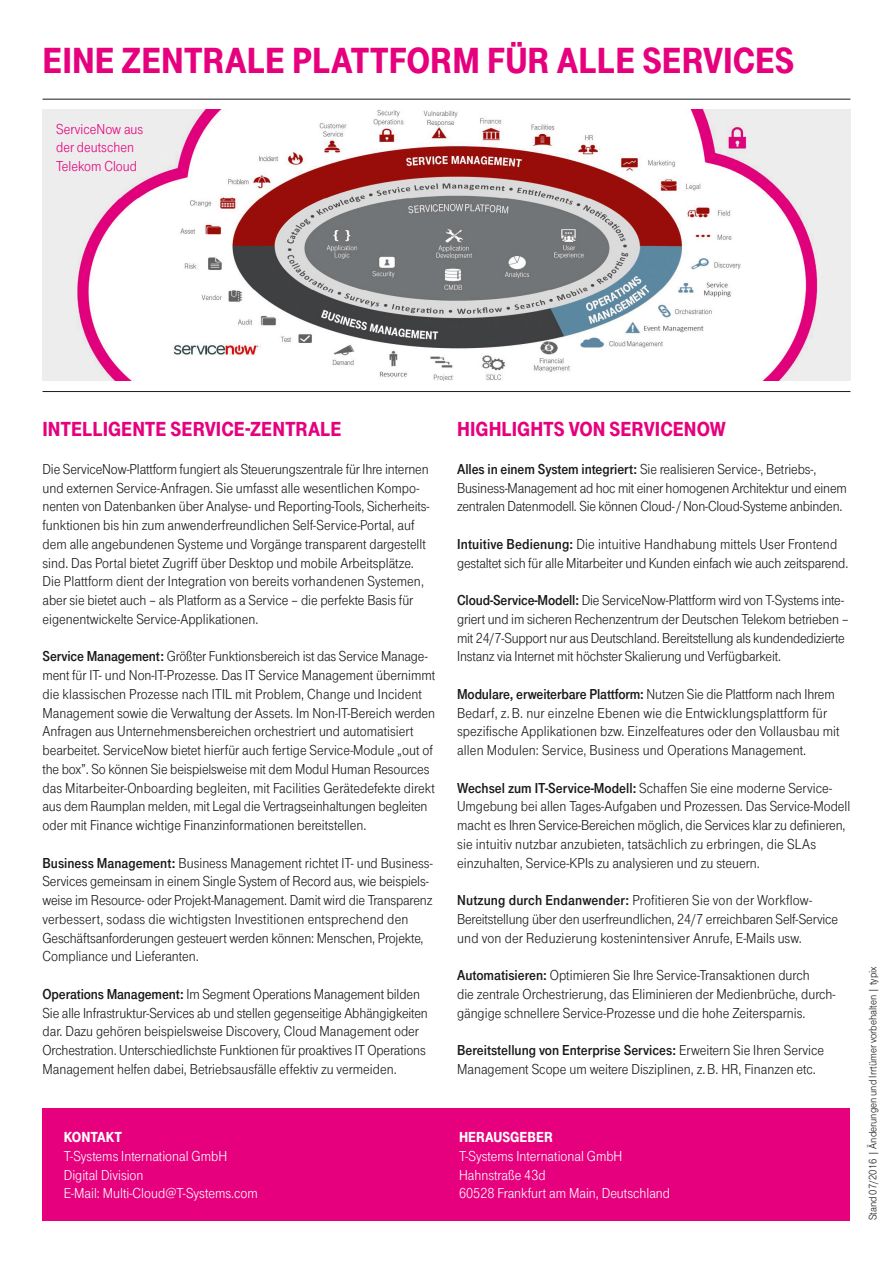
<style>
.page{position:relative;width:893px;height:1263px;background:#fff}
.page>*{position:absolute;margin:0;border:0;box-sizing:border-box;transform-origin:0 0}
.t1{font:900 37.5px "Tele Grotesk Headline";color:#e6007d}
.t2{font:900 21px "Tele Grotesk Headline";color:#e6007d}
.t3{font:15px/18.8px "Tele Grotesk Norm";color:#1a1a18}
.t4{font:15px/18.8px "Tele Grotesk Norm";color:#fff}
.t5{font:15px "Tele Grotesk Fett";letter-spacing:-.005em;color:#1a1a18}
.t6{font:15px/18.8px "Tele Grotesk Norm";color:#e6007d}
.t7{font:900 15px "Tele Grotesk Headline";color:#fff}
.t8{font:11.25px "Tele Grotesk Norm";color:#1a1a18}
.s1{font-family:"Tele Grotesk Fett"}
.s2{font-family:"Tele Grotesk Norm"}
</style>
<div class="page">
<div style="left:43px;top:1108px;width:807px;height:112px;background:#e6007d"></div>
<hr style="left:43px;top:99px;width:807px;height:1px;background:#1a1a18">
<hr style="left:43px;top:391px;width:807px;height:1px;background:#1a1a18">
<img style="left:43px;top:110px;width:807px;height:271px">
<h1 class="t1" style="left:43px;top:40px;width:753px">EINE ZENTRALE PLATTFORM FÜR ALLE SERVICES</h1>
<p class="t6" style="left:56px;top:120px;width:89px">ServiceNow aus der deutschen<br>Telekom Cloud</p>
<h2 class="t2" style="left:43px;top:418px;width:301px">INTELLIGENTE SERVICE-ZENTRALE</h2>
<p class="t3" style="left:43px;top:460px;width:388px">Die ServiceNow-Plattform fungiert als Steuerungszentrale für Ihre internen und externen Service-Anfragen. Sie umfasst alle wesentlichen Kompo&shy;nenten von Datenbanken über Analyse- und Reporting-Tools, Sicherheits&shy;funktionen bis hin zum anwenderfreundlichen Self-Service-Portal, auf dem alle angebundenen Systeme und Vorgänge transparent dargestellt sind. Das Portal bietet Zugriff über Desktop und mobile Arbeitsplätze.<br>Die Plattform dient der Integration von bereits vorhandenen Systemen, aber sie bietet auch – als Platform as a Service – die perfekte Basis für eigenentwickelte Service-Applikationen.</p>
<p class="t3" style="left:43px;top:647px;width:394px"><span class="s1">Service Management:</span> Größter Funktionsbereich ist das Service Manage&shy;ment für IT- und Non-IT-Prozesse. Das IT Service Management übernimmt die klassischen Prozesse nach ITIL mit Problem, Change und Incident Management sowie die Verwaltung der Assets. Im Non-IT-Bereich werden Anfragen aus Unternehmensbereichen orchestriert und automatisiert bearbeitet. ServiceNow bietet hierfür auch fertige Service-Module „out of the box”. So können Sie beispielsweise mit dem Modul Human Resources das Mitarbeiter-Onboarding begleiten, mit Facilities Gerätedefekte direkt aus dem Raumplan melden, mit Legal die Vertragseinhaltungen begleiten oder mit Finance wichtige Finanzinformationen bereitstellen.</p>
<p class="t3" style="left:43px;top:853px;width:392px"><span class="s1">Business Management:</span> Business Management richtet IT- und Business-Services gemeinsam in einem Single System of Record aus, wie beispiels&shy;weise im Resource- oder Projekt-Management. Damit wird die Transparenz verbessert, sodass die wichtigsten Investitionen entsprechend den Geschäftsanforderungen gesteuert werden können: Menschen, Projekte, Compliance und Lieferanten.</p>
<p class="t3" style="left:43px;top:985px;width:387px"><span class="s1">Operations Management:</span> Im Segment Operations Management bilden Sie alle Infrastruktur-Services ab und stellen gegenseitige Abhängigkeiten dar. Dazu gehören beispielsweise Discovery, Cloud Management oder Orchestration. Unterschiedlichste Funktionen für proaktives IT Operations Management helfen dabei, Betriebsausfälle effektiv zu vermeiden.</p>
<p class="t7" style="left:64px;top:1129px;width:18px">KONTAKT</p>
<p class="t4" style="left:64px;top:1147px;width:196px">T-Systems International GmbH<br>Digital Division<br>E-Mail: Multi-Cloud@T-Systems.com</p>
<h2 class="t2" style="left:457px;top:418px;width:270px">HIGHLIGHTS VON SERVICENOW</h2>
<p class="t3" style="left:457px;top:460px;width:391px"><span class="s1">Alles in einem System integriert:</span> Sie realisieren Service-, Betriebs-,<br>Business-Management ad hoc mit einer homogenen Architektur und einem zentralen Datenmodell. Sie können Cloud-/Non-Cloud-Systeme anbinden.</p>
<p class="t3" style="left:457px;top:535px;width:393px"><span class="s1">Intuitive Bedienung:</span> Die intuitive Handhabung mittels User Frontend gestaltet sich für alle Mitarbeiter und Kunden einfach wie auch zeitsparend.</p>
<p class="t3" style="left:457px;top:591px;width:393px"><span class="s1">Cloud-Service-Modell:</span> Die ServiceNow-Plattform wird von T-Systems inte&shy;griert und im sicheren Rechenzentrum der Deutschen Telekom betrieben – mit 24/7-Support nur aus Deutschland. Bereitstellung als kundendedizierte Instanz via Internet mit höchster Skalierung und Verfügbarkeit.</p>
<p class="t5" style="left:457px;top:685px;width:379px">Modulare, erweiterbare Plattform: <span class="s2">Nutzen Sie die Plattform nach Ihrem</span></p>
<p class="t3" style="left:457px;top:703px;width:384px">Bedarf, z. B. nur einzelne Ebenen wie die Entwicklungsplattform für spezifische Applikationen bzw. Einzelfeatures oder den Vollausbau mit allen Modulen: Service, Business und Operations Management.</p>
<p class="t3" style="left:457px;top:778px;width:395px"><span class="s1">Wechsel zum IT-Service-Modell:</span> Schaffen Sie eine moderne Service-Umgebung bei allen Tages-Aufgaben und Prozessen. Das Service-Modell macht es Ihren Service-Bereichen möglich, die Services klar zu definieren, sie intuitiv nutzbar anzubieten, tatsächlich zu erbringen, die SLAs einzuhalten, Service-KPIs zu analysieren und zu steuern.</p>
<p class="t3" style="left:457px;top:891px;width:383px"><span class="s1">Nutzung durch Endanwender:</span> Profitieren Sie von der Workflow-<br>Bereitstellung über den userfreundlichen, 24/7 erreichbaren Self-Service und von der Reduzierung kostenintensiver Anrufe, E-Mails usw.</p>
<p class="t3" style="left:457px;top:966px;width:380px"><span class="s1">Automatisieren:</span> Optimieren Sie Ihre Service-Transaktionen durch<br>die zentrale Orchestrierung, das Eliminieren der Medienbrüche, durch&shy;gängige schnellere Service-Prozesse und die hohe Zeitersparnis.</p>
<p class="t5" style="left:457px;top:1042px;width:369px">Bereitstellung von Enterprise Services: <span class="s2">Erweitern Sie Ihren Service</span></p>
<p class="t3" style="left:457px;top:1060px;width:360px">Management Scope um weitere Disziplinen, z.B. HR, Finanzen etc.</p>
<p class="t7" style="left:459px;top:1129px;width:86px">HERAUSGEBER</p>
<p class="t4" style="left:459px;top:1147px;width:213px">T-Systems International GmbH<br>Hahnstraße 43d<br>60528 Frankfurt am Main, Deutschland</p>
<p class="t8" style="left:866px;top:1220px;width:256px;rotate:-90deg">Stand 07/2016 | Änderungen und Irrtümer vorbehalten | typix</p>
</div>
